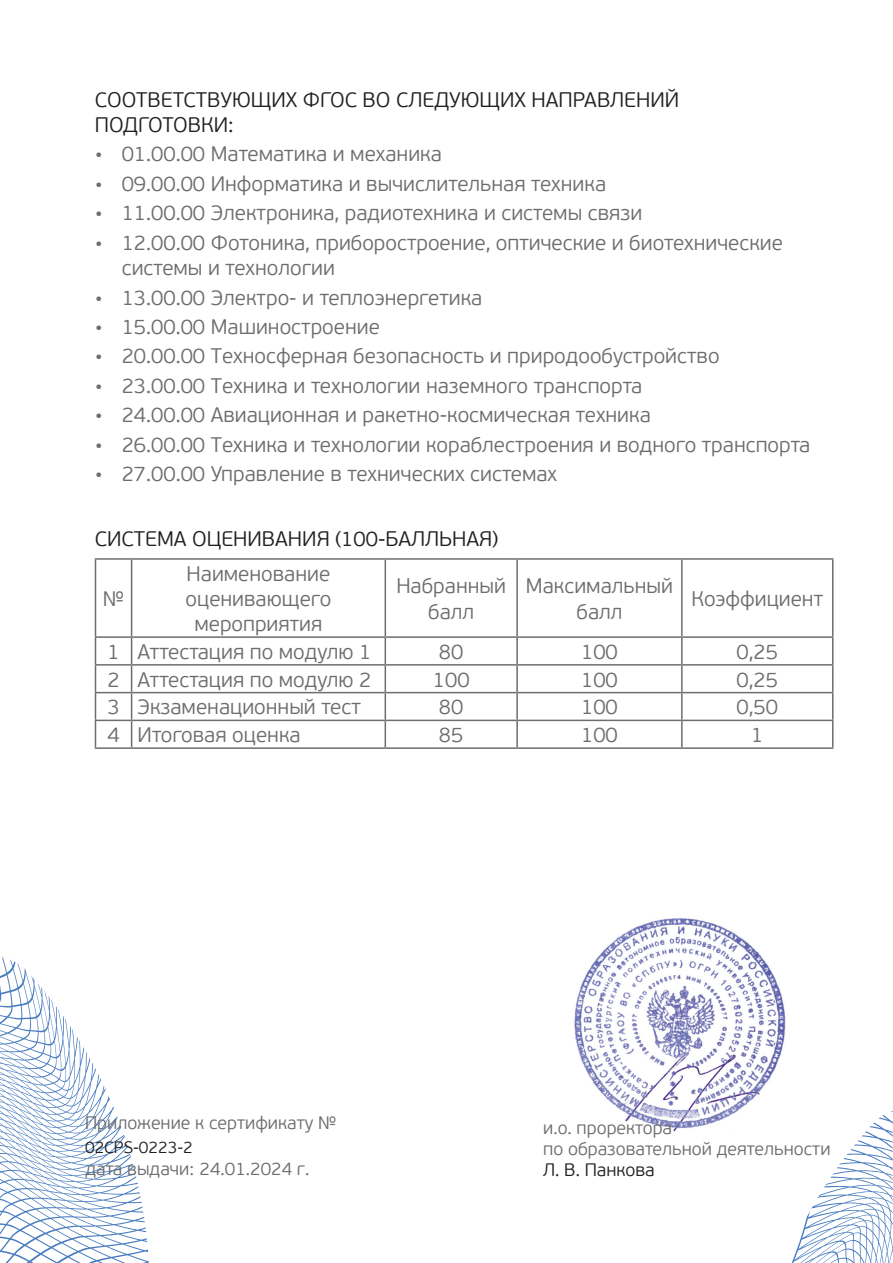
<style>
.page{position:relative;width:893px;height:1263px;background:#fff}
.page>*{position:absolute;margin:0;border:0;box-sizing:border-box;transform-origin:0 0}
.Paragraph_Style_1{font:300 21px/25.2px "PF Beau Sans Pro";color:#6c6d70}
.t1{font:300 21px/25.2px "PF Beau Sans Pro";color:#231f20}
.t2{font:300 18px "PF Beau Sans Pro";color:#6c6d70}
.t3{font:300 18px "PF Beau Sans Pro";color:#231f20}
.t4{font:300 16.5px "PF Beau Sans Pro";color:#231f20}
</style>
<div class="page">
<svg style="left:0;top:957px;width:149px;height:306px"></svg>
<svg style="left:791px;top:1111px;width:102px;height:152px"></svg>
<img style="left:574px;top:918px;width:212px;height:213px">
<hr style="left:95px;top:636px;width:37px;height:2px;background:#6c6d70">
<hr style="left:132px;top:636px;width:253px;height:2px;background:#6c6d70">
<hr style="left:385px;top:636px;width:132px;height:2px;background:#6c6d70">
<hr style="left:517px;top:636px;width:165px;height:2px;background:#6c6d70">
<hr style="left:682px;top:636px;width:151px;height:2px;background:#6c6d70">
<hr style="left:95px;top:664px;width:37px;height:2px;background:#6c6d70">
<hr style="left:132px;top:664px;width:253px;height:2px;background:#6c6d70">
<hr style="left:385px;top:664px;width:132px;height:2px;background:#6c6d70">
<hr style="left:517px;top:664px;width:165px;height:2px;background:#6c6d70">
<hr style="left:682px;top:664px;width:151px;height:2px;background:#6c6d70">
<hr style="left:95px;top:692px;width:37px;height:1px;background:#6c6d70">
<hr style="left:132px;top:692px;width:253px;height:1px;background:#6c6d70">
<hr style="left:385px;top:692px;width:132px;height:1px;background:#6c6d70">
<hr style="left:517px;top:692px;width:165px;height:1px;background:#6c6d70">
<hr style="left:682px;top:692px;width:151px;height:1px;background:#6c6d70">
<hr style="left:95px;top:720px;width:37px;height:1px;background:#6c6d70">
<hr style="left:132px;top:720px;width:253px;height:1px;background:#6c6d70">
<hr style="left:385px;top:720px;width:132px;height:1px;background:#6c6d70">
<hr style="left:517px;top:720px;width:165px;height:1px;background:#6c6d70">
<hr style="left:682px;top:720px;width:151px;height:1px;background:#6c6d70">
<hr style="left:95px;top:558px;width:37px;height:2px;background:#6c6d70">
<hr style="left:95px;top:560px;width:1px;height:76px;background:#6c6d70">
<hr style="left:132px;top:558px;width:253px;height:2px;background:#6c6d70">
<hr style="left:131px;top:560px;width:1px;height:76px;background:#6c6d70">
<hr style="left:385px;top:558px;width:132px;height:2px;background:#6c6d70">
<hr style="left:385px;top:560px;width:1px;height:76px;background:#6c6d70">
<hr style="left:517px;top:558px;width:165px;height:2px;background:#6c6d70">
<hr style="left:516px;top:560px;width:2px;height:76px;background:#6c6d70">
<hr style="left:682px;top:558px;width:151px;height:2px;background:#6c6d70">
<hr style="left:681px;top:560px;width:2px;height:76px;background:#6c6d70">
<hr style="left:832px;top:560px;width:1px;height:76px;background:#6c6d70">
<hr style="left:516px;top:638px;width:2px;height:26px;background:#6c6d70">
<hr style="left:681px;top:638px;width:2px;height:26px;background:#6c6d70">
<hr style="left:516px;top:666px;width:2px;height:26px;background:#6c6d70">
<hr style="left:681px;top:666px;width:2px;height:26px;background:#6c6d70">
<hr style="left:516px;top:693px;width:2px;height:27px;background:#6c6d70">
<hr style="left:681px;top:693px;width:2px;height:27px;background:#6c6d70">
<svg style="left:95px;top:638px;width:1px;height:109px"></svg>
<svg style="left:131px;top:638px;width:1px;height:109px"></svg>
<svg style="left:385px;top:638px;width:1px;height:109px"></svg>
<hr style="left:516px;top:721px;width:2px;height:26px;background:#6c6d70">
<hr style="left:681px;top:721px;width:2px;height:26px;background:#6c6d70">
<svg style="left:832px;top:638px;width:1px;height:109px"></svg>
<hr style="left:95px;top:747px;width:37px;height:2px;background:#6c6d70">
<hr style="left:132px;top:747px;width:253px;height:2px;background:#6c6d70">
<hr style="left:385px;top:747px;width:132px;height:2px;background:#6c6d70">
<hr style="left:517px;top:747px;width:165px;height:2px;background:#6c6d70">
<hr style="left:682px;top:747px;width:151px;height:2px;background:#6c6d70">
<p class="t1" style="left:95px;top:87px;width:586px">СООТВЕТСТВУЮЩИХ ФГОС ВО СЛЕДУЮЩИХ НАПРАВЛЕНИЙ<br>ПОДГОТОВКИ:</p>
<p class="Paragraph_Style_1" style="left:95px;top:142px;width:349px">• 01.00.00 Математика и механика</p>
<p class="Paragraph_Style_1" style="left:95px;top:171px;width:513px">• 09.00.00 Информатика и вычислительная техника</p>
<p class="Paragraph_Style_1" style="left:95px;top:201px;width:549px">• 11.00.00 Электроника, радиотехника и системы связи</p>
<p class="Paragraph_Style_1" style="left:122px;top:230px;width:663px;text-indent:-27px">• 12.00.00 Фотоника, приборостроение, оптические и биотехнические системы и технологии</p>
<p class="Paragraph_Style_1" style="left:95px;top:285px;width:389px">• 13.00.00 Электро- и теплоэнергетика</p>
<p class="Paragraph_Style_1" style="left:95px;top:314px;width:287px">• 15.00.00 Машиностроение</p>
<p class="Paragraph_Style_1" style="left:95px;top:344px;width:626px">• 20.00.00 Техносферная безопасность и природообустройство</p>
<p class="Paragraph_Style_1" style="left:95px;top:373px;width:549px">• 23.00.00 Техника и технологии наземного транспорта</p>
<p class="Paragraph_Style_1" style="left:95px;top:403px;width:558px">• 24.00.00 Авиационная и ракетно-космическая техника</p>
<p class="Paragraph_Style_1" style="left:95px;top:432px;width:717px">• 26.00.00 Техника и технологии кораблестроения и водного транспорта</p>
<p class="Paragraph_Style_1" style="left:95px;top:462px;width:464px">• 27.00.00 Управление в технических системах</p>
<p class="t1" style="left:95px;top:526px;width:405px">СИСТЕМА ОЦЕНИВАНИЯ (100-БАЛЛЬНАЯ)</p>
<p class="Paragraph_Style_1" style="left:103px;top:586px;width:23px">№</p>
<p class="Paragraph_Style_1" style="left:187px;top:561px;width:145px">Наименование</p>
<p class="Paragraph_Style_1" style="left:186px;top:586px;width:147px">оценивающего</p>
<p class="Paragraph_Style_1" style="left:194px;top:612px;width:130px">мероприятия</p>
<p class="Paragraph_Style_1" style="left:396px;top:574px;width:111px">Набранный</p>
<p class="Paragraph_Style_1" style="left:428px;top:599px;width:47px">балл</p>
<p class="Paragraph_Style_1" style="left:526px;top:574px;width:149px">Максимальный</p>
<p class="Paragraph_Style_1" style="left:576px;top:599px;width:47px">балл</p>
<p class="Paragraph_Style_1" style="left:691px;top:586px;width:133px">Коэффициент</p>
<p class="Paragraph_Style_1" style="left:107px;top:639px;width:14px">1</p>
<p class="Paragraph_Style_1" style="left:138px;top:639px;width:235px">Аттестация по модулю 1</p>
<p class="Paragraph_Style_1" style="left:439px;top:639px;width:26px">80</p>
<p class="Paragraph_Style_1" style="left:581px;top:639px;width:38px">100</p>
<p class="Paragraph_Style_1" style="left:737px;top:639px;width:43px">0,25</p>
<p class="Paragraph_Style_1" style="left:107px;top:667px;width:14px">2</p>
<p class="Paragraph_Style_1" style="left:138px;top:667px;width:235px">Аттестация по модулю 2</p>
<p class="Paragraph_Style_1" style="left:433px;top:667px;width:38px">100</p>
<p class="Paragraph_Style_1" style="left:581px;top:667px;width:38px">100</p>
<p class="Paragraph_Style_1" style="left:737px;top:667px;width:43px">0,25</p>
<p class="Paragraph_Style_1" style="left:107px;top:695px;width:14px">3</p>
<p class="Paragraph_Style_1" style="left:138px;top:695px;width:225px">Экзаменационный тест</p>
<p class="Paragraph_Style_1" style="left:439px;top:695px;width:26px">80</p>
<p class="Paragraph_Style_1" style="left:581px;top:695px;width:38px">100</p>
<p class="Paragraph_Style_1" style="left:737px;top:695px;width:43px">0,50</p>
<p class="Paragraph_Style_1" style="left:107px;top:723px;width:14px">4</p>
<p class="Paragraph_Style_1" style="left:138px;top:723px;width:165px">Итоговая оценка</p>
<p class="Paragraph_Style_1" style="left:439px;top:723px;width:26px">85</p>
<p class="Paragraph_Style_1" style="left:581px;top:723px;width:38px">100</p>
<p class="Paragraph_Style_1" style="left:751px;top:723px;width:14px">1</p>
<p class="t2" style="left:85px;top:1113px;width:253px">Приложение к сертификату №</p>
<p class="t2" style="left:543px;top:1117px;width:130px">и.о. проректора</p>
<p class="t2" style="left:543px;top:1138px;width:289px">по образовательной деятельности</p>
<p class="t2" style="left:85px;top:1159px;width:226px">дата выдачи: 24.01.2024 г.</p>
<p class="t3" style="left:543px;top:1159px;width:113px">Л. В. Панкова</p>
<p class="t4" style="left:85px;top:1138px;width:109px">02CPS-0223-2</p>
</div>
